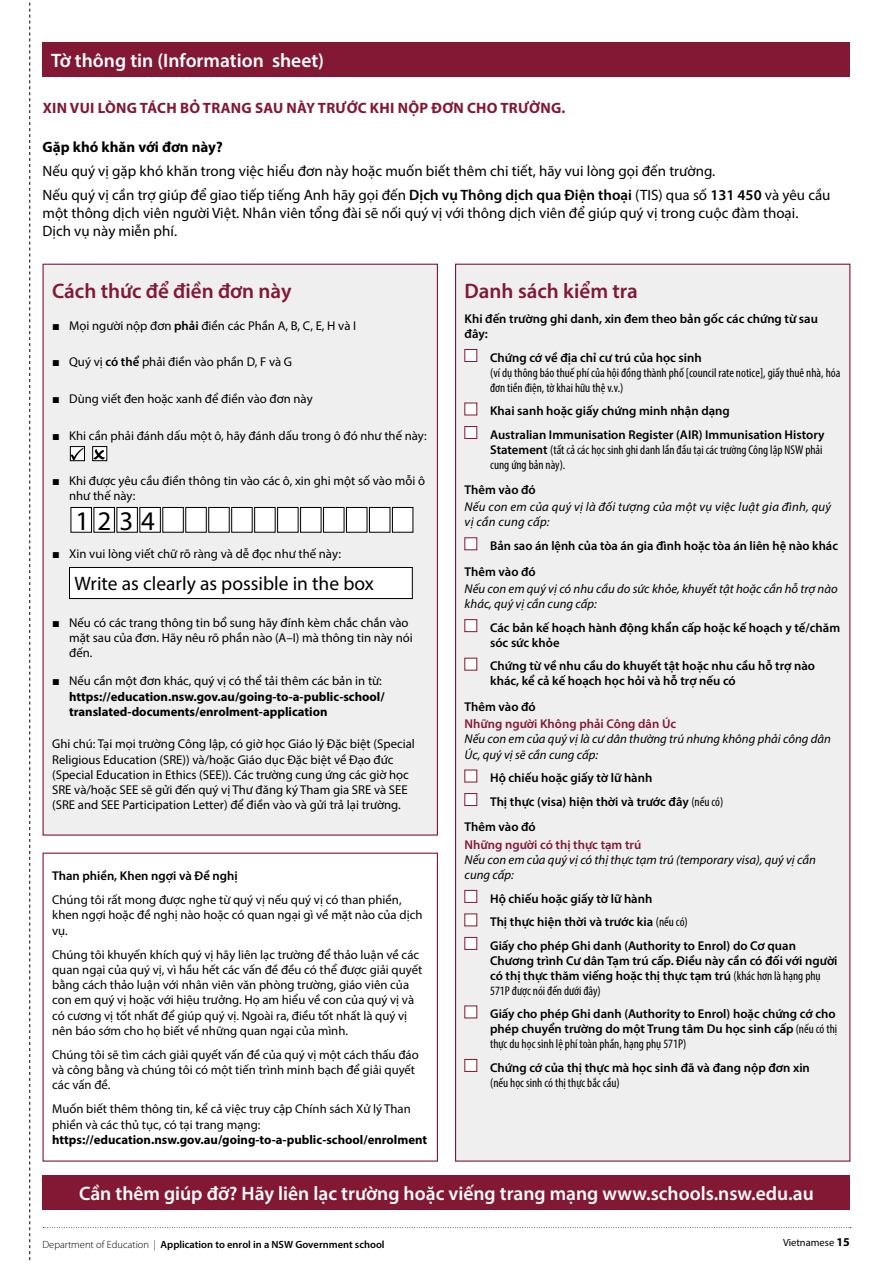
<style>
.page{position:relative;width:893px;height:1263px;background:#fff}
.page>*{position:absolute;margin:0;border:0;box-sizing:border-box;transform-origin:0 0}
.t1{font:27px "Myriad Pro";color:#000}
.Section_header{font:600 21px "Myriad Pro";color:#821834}
.Reverse_Heading{font:600 19.5px "Myriad Pro";color:#fff}
.t2{font:19.5px "Myriad Pro";color:#000}
.Leading_Text{font:15px/18px "Myriad Pro";color:#000}
.Subheading_black_cap{font:700 15px "Myriad Pro";letter-spacing:.02em;color:#821834}
.Leading_Text-2{font:700 15px "Myriad Pro";color:#000}
.Text{font:12.75px/15.3px "Myriad Pro";color:#000}
.Head_P15{font:600 12.75px/15px "Myriad Pro";color:#000}
.Text_Italic{font:italic 12.75px/15.3px "Myriad Pro";color:#000}
.t3{font:700 12.75px/15.3px "Myriad Pro";color:#000}
.Head_P15-2{font:condensed 12.75px/15px "Myriad Pro";color:#000}
.Answer{font:condensed 12.75px/15px "Myriad Pro";color:#000}
.Text_Italic-2{font:italic 12.75px/15px "Myriad Pro";letter-spacing:.02em;color:#000}
.Head_P15-3{font:600 12.75px "Myriad Pro";color:#821834}
.Text-2{font:600 12.75px "Myriad Pro";color:#000}
.t4{font:600 10.5px "Myriad Pro";color:#000}
.t5{font:10.5px "Myriad Pro";color:#000}
.s1{font-weight:600}
.s2{font-family:"Arial"}
.s3{font-family:"Arial";font-weight:400}
.s4{font-weight:400}
.s5{font-weight:700}
.s6{font-weight:600;font-stretch:normal}
.s7{font-weight:400;font-stretch:condensed}
.s8{font-weight:300}
.s9{font-weight:700;font-size:12px}
</style>
<div class="page">
<div style="left:43px;top:43px;width:807px;height:34px;background:#821834"></div>
<div style="left:43px;top:1175px;width:807px;height:34px;background:#821834"></div>
<div style="left:42px;top:263px;width:396px;height:573px;background:#efefef"></div>
<div style="left:455px;top:263px;width:396px;height:899px;background:#efefef"></div>
<div style="left:43px;top:853px;width:395px;height:308px;border:1px solid #821834"></div>
<div style="left:70px;top:446px;width:15px;height:15px;border:1px solid #000"></div>
<div style="left:93px;top:447px;width:14px;height:14px;background:#fff"></div>
<div style="left:92px;top:446px;width:15px;height:15px;border:1px solid #000"></div>
<div style="left:69px;top:567px;width:343px;height:32px;background:#fff;border:1px solid #000"></div>
<svg style="left:71px;top:507px;width:342px;height:26px"></svg>
<svg style="left:43px;top:1227px;width:808px;height:1px"></svg>
<svg style="left:29px;top:2px;width:1px;height:1259px"></svg>
<svg style="left:71px;top:447px;width:13px;height:13px"></svg>
<svg style="left:94px;top:449px;width:11px;height:10px"></svg>
<p class="Reverse_Heading" style="left:51px;top:48px;width:275px">Tờ thông tin (Information sheet)</p>
<p class="Subheading_black_cap" style="left:43px;top:98px;width:524px">XIN VUI LÒNG TÁCH BỎ TRANG SAU NÀY TRƯỚC KHI NỘP ĐƠN CHO TRƯỜNG.</p>
<p class="Leading_Text-2" style="left:43px;top:137px;width:182px">Gặp khó khăn với đơn này?</p>
<p class="Leading_Text" style="left:43px;top:162px;width:674px">Nếu quý vị gặp khó khăn trong việc hiểu đơn này hoặc muốn biết thêm chi tiết, hãy vui lòng gọi đến trường.</p>
<p class="Leading_Text" style="left:43px;top:186px;width:789px">Nếu quý vị cần trợ giúp để giao tiếp tiếng Anh hãy gọi đến <span class="s1">Dịch vụ Thông dịch qua Điện thoại</span> (TIS) qua số <span class="s1">131 450</span> và yêu cầu một thông dịch viên người Việt. Nhân viên tổng đài sẽ nối quý vị với thông dịch viên để giúp quý vị trong cuộc đàm thoại.<br>Dịch vụ này miễn phí.</p>
<p class="Section_header" style="left:52px;top:277px;width:241px">Cách thức để điền đơn này</p>
<p class="Text" style="left:52px;top:318px;width:306px"><span class="s2">■</span> Mọi người nộp đơn <span class="s1">phải</span> điền các Phần A, B, C, E, H và I</p>
<p class="Text" style="left:52px;top:354px;width:242px"><span class="s2">■</span> Quý vị <span class="s1">có thể</span> phải điền vào phần D, F và G</p>
<p class="Text" style="left:52px;top:391px;width:262px"><span class="s2">■</span> Dùng viết đen hoặc xanh để điền vào đơn này</p>
<p class="Text" style="left:52px;top:427px;width:376px"><span class="s2">■</span> Khi cần phải đánh dấu một ô, hãy đánh dấu trong ô đó như thế này:</p>
<p class="Text" style="left:69px;top:472px;width:357px;text-indent:-17px"><span class="s2">■</span> Khi được yêu cầu điền thông tin vào các ô, xin ghi một số vào mỗi ô như thế này:</p>
<p class="t1" style="left:75px;top:504px;width:81px">1234</p>
<p class="Text" style="left:52px;top:546px;width:290px"><span class="s2">■</span> Xin vui lòng viết chữ rõ ràng và dễ đọc như thế này:</p>
<p class="t2" style="left:74px;top:572px;width:301px">Write as clearly as possible in the box</p>
<p class="Text" style="left:69px;top:614px;width:345px;text-indent:-17px"><span class="s2">■</span> Nếu có các trang thông tin bổ sung hãy đính kèm chắc chắn vào mặt sau của đơn. Hãy nêu rõ phần nào (A–I) mà thông tin này nói đến.</p>
<p class="t3" style="left:69px;top:673px;width:317px;text-indent:-17px"><span class="s3">■</span> <span class="s4">Nếu cần một đơn khác, quý vị có thể tải thêm các bản in từ: </span>https://education.nsw.gov.au/going-to-a-public-school/ translated-documents/enrolment-application</p>
<p class="Text" style="left:52px;top:736px;width:364px">Ghi chú: Tại mọi trường Công lập, có giờ học Giáo lý Đặc biệt (Special Religious Education (SRE)) và/hoặc Giáo dục Đặc biệt về Đạo đức (Special Education in Ethics (SEE)). Các trường cung ứng các giờ học SRE và/hoặc SEE sẽ gửi đến quý vị Thư đăng ký Tham gia SRE và SEE (SRE and SEE Participation Letter) để điền vào và gửi trả lại trường.</p>
<p class="Text-2" style="left:52px;top:868px;width:187px">Than phiền, Khen ngợi và Đề nghị</p>
<p class="Text" style="left:52px;top:892px;width:372px">Chúng tôi rất mong được nghe từ quý vị nếu quý vị có than phiền, khen ngợi hoặc đề nghị nào hoặc có quan ngại gì về mặt nào của dịch vụ.</p>
<p class="Text" style="left:52px;top:946px;width:372px">Chúng tôi khuyến khích quý vị hãy liên lạc trường để thảo luận về các quan ngại của quý vị, vì hầu hết các vấn đề đều có thể được giải quyết bằng cách thảo luận với nhân viên văn phòng trường, giáo viên của con em quý vị hoặc với hiệu trưởng. Họ am hiểu về con của quý vị và có cương vị tốt nhất để giúp quý vị. Ngoài ra, điều tốt nhất là quý vị nên báo sớm cho họ biết về những quan ngại của mình.</p>
<p class="Text" style="left:52px;top:1047px;width:368px">Chúng tôi sẽ tìm cách giải quyết vấn đề của quý vị một cách thấu đáo và công bằng và chúng tôi có một tiến trình minh bạch để giải quyết các vấn đề.</p>
<p class="Text" style="left:52px;top:1101px;width:377px">Muốn biết thêm thông tin, kể cả việc truy cập Chính sách Xử lý Than phiền và các thủ tục, có tại trang mạng: <span class="s5">https://education.nsw.gov.au/going-to-a-public-school/enrolment</span></p>
<p class="Section_header" style="left:465px;top:277px;width:175px">Danh sách kiểm tra</p>
<p class="Head_P15" style="left:465px;top:311px;width:355px">Khi đến trường ghi danh, xin đem theo bản gốc các chứng từ sau đây:</p>
<p class="Head_P15" style="left:490px;top:350px;width:213px">Chứng cớ về địa chỉ cư trú của học sinh</p>
<p class="Answer" style="left:490px;top:365px;width:352px">(ví dụ thông báo thuế phí của hội đồng thành phố [council rate notice], giấy thuê nhà, hóa đơn tiền điện, tờ khai hữu thệ v.v.)</p>
<p class="Head_P15" style="left:490px;top:403px;width:241px">Khai sanh hoặc giấy chứng minh nhận dạng</p>
<p class="Head_P15-2" style="left:490px;top:427px;width:336px"><span class="s6">Australian Immunisation Register (AIR) Immunisation History<br>Statement</span> (tất cả các học sinh ghi danh lần đầu tại các trường Công lập NSW phải cung ứng bản này).</p>
<p class="Head_P15" style="left:465px;top:482px;width:73px">Thêm vào đó</p>
<p class="Text_Italic-2" style="left:465px;top:499px;width:368px">Nếu con em của quý vị là đối tượng của một vụ việc luật gia đình, quý vị cần cung cấp:</p>
<p class="Head_P15" style="left:490px;top:538px;width:349px">Bản sao án lệnh của tòa án gia đình hoặc tòa án liên hệ nào khác</p>
<p class="Head_P15" style="left:465px;top:563px;width:73px">Thêm vào đó</p>
<p class="Text_Italic" style="left:465px;top:581px;width:375px">Nếu con em quý vị có nhu cầu do sức khỏe, khuyết tật hoặc cần hỗ trợ nào khác, quý vị cần cung cấp:</p>
<p class="Head_P15" style="left:490px;top:620px;width:351px">Các bản kế hoạch hành động khẩn cấp hoặc kế hoạch y tế/chăm sóc sức khỏe</p>
<p class="Head_P15" style="left:490px;top:658px;width:326px">Chứng từ về nhu cầu do khuyết tật hoặc nhu cầu hỗ trợ nào khác, kể cả kế hoạch học hỏi và hỗ trợ nếu có</p>
<p class="Head_P15" style="left:465px;top:699px;width:73px">Thêm vào đó</p>
<p class="Head_P15-3" style="left:465px;top:716px;width:213px">Những người Không phải Công dân Úc</p>
<p class="Text_Italic" style="left:465px;top:731px;width:368px">Nếu con em của quý vị là cư dân thường trú nhưng không phải công dân<br>Úc, quý vị sẽ cần cung cấp:</p>
<p class="Head_P15" style="left:490px;top:770px;width:164px">Hộ chiếu hoặc giấy tờ lữ hành</p>
<p class="Head_P15" style="left:490px;top:794px;width:235px">Thị thực (visa) hiện thời và trước đây <span class="s7">(nếu có)</span></p>
<p class="Head_P15" style="left:465px;top:819px;width:73px">Thêm vào đó</p>
<p class="Head_P15-3" style="left:465px;top:836px;width:178px">Những người có thị thực tạm trú</p>
<p class="Text_Italic" style="left:465px;top:852px;width:353px">Nếu con em của quý vị có thị thực tạm trú (temporary visa), quý vị cần cung cấp:</p>
<p class="Head_P15" style="left:490px;top:890px;width:164px">Hộ chiếu hoặc giấy tờ lữ hành</p>
<p class="Head_P15" style="left:490px;top:914px;width:199px">Thị thực hiện thời và trước kia <span class="s7">(nếu có)</span></p>
<p class="Head_P15" style="left:490px;top:937px;width:349px">Giấy cho phép Ghi danh (Authority to Enrol) do Cơ quan Chương trình Cư dân Tạm trú cấp. Điều này cần có đối với người có thị thực thăm viếng hoặc thị thực tạm trú <span class="s7">(khác hơn là hạng phụ 571P được nói đến dưới đây)</span></p>
<p class="Head_P15" style="left:490px;top:1006px;width:349px">Giấy cho phép Ghi danh (Authority to Enrol) hoặc chứng cớ cho phép chuyển trường do một Trung tâm Du học sinh cấp <span class="s7">(nếu có thị thực du học sinh lệ phí toàn phần, hạng phụ 571P)</span></p>
<p class="Head_P15" style="left:490px;top:1059px;width:321px">Chứng cớ của thị thực mà học sinh đã và đang nộp đơn xin <span class="s7">(nếu học sinh có thị thực bắc cầu)</span></p>
<p class="Reverse_Heading" style="left:79px;top:1180px;width:736px">Cần thêm giúp đỡ? Hãy liên lạc trường hoặc viếng trang mạng www.schools.nsw.edu.au</p>
<p class="t4" style="left:43px;top:1237px;width:344px"><span class="s8">Department of Education |</span> Application to enrol in a NSW Government school</p>
<p class="t5" style="left:783px;top:1236px;width:68px">Vietnamese <span class="s9">15</span></p>
</div>
